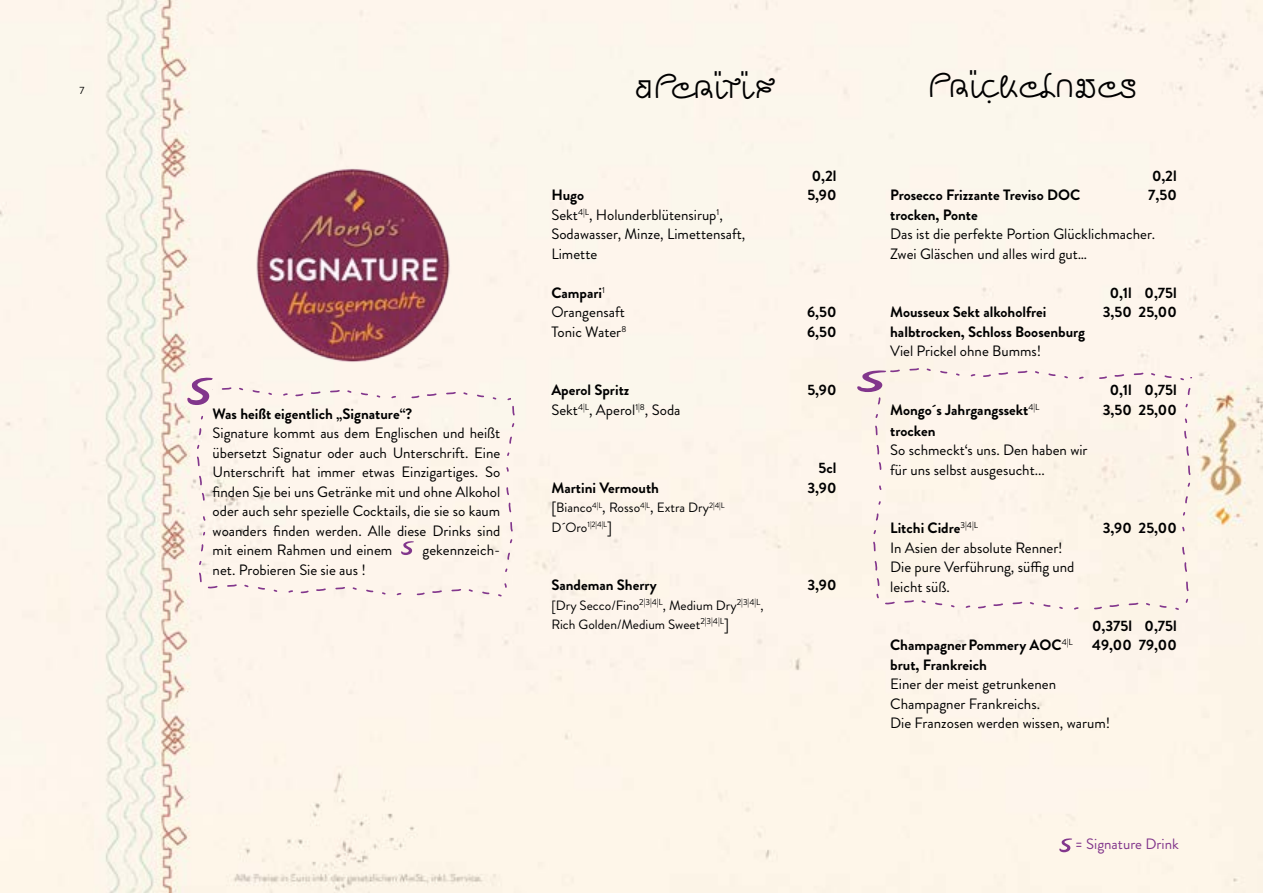
<style>
.page{position:relative;width:1263px;height:893px;background:#fef5ec}
.page>*{position:absolute;margin:0;border:0;box-sizing:border-box;transform-origin:0 0}
.t1{font:37.5px "Mongolian Deathworm";color:#000}
.t2{font:15px/19.5px "Brandon Grotesque";color:#000}
.t3{font:700 15px "Brandon Grotesque";color:#000}
.t4{font:15px "Brandon Grotesque";color:#82368c}
.t5{font:13.5px/19.5px "Brandon Grotesque";color:#000}
.t6{font:10.5px "Brandon Grotesque";color:#000}
.t7{font:7.8px "Brandon Grotesque";color:#000}
.s1{font-weight:700}
.s2{font-size:15px}
.s3{font-size:13.5px}
</style>
<div class="page">
<svg style="left:1059px;top:838px;width:13px;height:14px"></svg>
<div style="left:857px;top:368px;width:336px;height:244px;background:#fdf5ea"></div>
<div style="left:187px;top:377px;width:330px;height:222px;background:#fef5ec"></div>
<img style="left:247px;top:155px;width:217px;height:222px">
<p class="t6" style="left:80px;top:83px;width:6px">7</p>
<p class="t3" style="left:213px;top:403px;width:201px">Was heißt eigentlich „Signature“?</p>
<p class="t2" style="left:213px;top:423px;width:289px;text-align:justify">Signature kommt aus dem Englischen und heißt übersetzt Signatur oder auch Unterschrift. Eine Unterschrift hat immer etwas Einzigartiges. So finden Sie bei uns Getränke mit und ohne Alkohol oder auch sehr spezielle Cocktails, die sie so kaum woanders finden werden. Alle diese Drinks sind mit einem Rahmen und einem</p>
<p class="t2" style="left:423px;top:540px;width:79px">gekennzeich-</p>
<p class="t2" style="left:213px;top:560px;width:155px">net. Probieren Sie sie aus !</p>
<h1 class="t1" style="left:636px;top:66px;width:142px">aperitif</h1>
<h1 class="t1" style="left:930px;top:66px;width:211px">prickelndes</h1>
<p class="t3" style="left:812px;top:165px;width:26px">0,2l</p>
<p class="t3" style="left:1152px;top:165px;width:26px">0,2l</p>
<p class="t3" style="left:551px;top:184px;width:34px">Hugo</p>
<p class="t3" style="left:807px;top:184px;width:31px">5,90</p>
<p class="t2" style="left:551px;top:205px;width:196px">Sekt<sup>4|L</sup>, Holunderblütensirup<sup>1</sup>,<br>Sodawasser, Minze, Limettensaft,<br>Limette</p>
<p class="t2" style="left:551px;top:283px;width:75px"><span class="s1">Campari</span><sup>1<br></sup>Orangensaft</p>
<p class="t3" style="left:807px;top:301px;width:31px">6,50</p>
<p class="t2" style="left:551px;top:322px;width:76px">Tonic Water<sup>8</sup></p>
<p class="t3" style="left:807px;top:321px;width:31px">6,50</p>
<p class="t3" style="left:551px;top:379px;width:79px">Aperol Spritz</p>
<p class="t3" style="left:807px;top:379px;width:31px">5,90</p>
<p class="t2" style="left:551px;top:400px;width:131px">Sekt<sup>4|L</sup>, Aperol<sup>1|8</sup>, Soda</p>
<p class="t3" style="left:818px;top:457px;width:19px">5cl</p>
<p class="t3" style="left:551px;top:477px;width:109px">Martini Vermouth</p>
<p class="t3" style="left:807px;top:477px;width:30px">3,90</p>
<p class="t5" style="left:551px;top:498px;width:175px"><span class="s2">[</span>Bianco<sup>4|L</sup><span class="s2">,</span> Rosso<sup>4|L</sup><span class="s2">,</span> Extra Dry<sup>2|4|L</sup></p>
<p class="t7" style="left:551px;top:519px;width:62px"><span class="s3">D´Oro</span>1|2|4|L<span class="s2">]</span></p>
<p class="t3" style="left:551px;top:574px;width:107px">Sandeman Sherry</p>
<p class="t3" style="left:807px;top:574px;width:30px">3,90</p>
<p class="t5" style="left:551px;top:595px;width:214px">[Dry Secco/Fino<sup>2|3|4|L</sup>, Medium Dry<sup>2|3|4|L</sup>,<br>Rich Golden/Medium Sweet<sup>2|3|4|L</sup><span class="s2">]</span></p>
<p class="t3" style="left:890px;top:184px;width:192px">Prosecco Frizzante Treviso DOC</p>
<p class="t3" style="left:1148px;top:184px;width:30px">7,50</p>
<p class="t3" style="left:890px;top:204px;width:89px">trocken, Ponte</p>
<p class="t2" style="left:890px;top:224px;width:266px">Das ist die perfekte Portion Glücklichmacher.<br>Zwei Gläschen und alles wird gut…</p>
<p class="t3" style="left:1110px;top:282px;width:68px">0,1l 0,75l</p>
<p class="t3" style="left:890px;top:301px;width:158px">Mousseux Sekt alkoholfrei</p>
<p class="t3" style="left:1103px;top:301px;width:76px">3,50 25,00</p>
<p class="t3" style="left:890px;top:321px;width:196px">halbtrocken, Schloss Boosenburg</p>
<p class="t2" style="left:890px;top:341px;width:153px">Viel Prickel ohne Bumms!</p>
<p class="t3" style="left:1110px;top:379px;width:68px">0,1l 0,75l</p>
<p class="t3" style="left:890px;top:399px;width:151px">Mongo´s Jahrgangssekt<sup>4|L</sup></p>
<p class="t3" style="left:1103px;top:399px;width:76px">3,50 25,00</p>
<p class="t3" style="left:890px;top:420px;width:47px">trocken</p>
<p class="t2" style="left:890px;top:440px;width:199px">So schmeckt‘s uns. Den haben wir für uns selbst ausgesucht...</p>
<p class="t3" style="left:890px;top:517px;width:89px">Litchi Cidre<sup>3|4|L</sup></p>
<p class="t3" style="left:1103px;top:517px;width:75px">3,90 25,00</p>
<p class="t2" style="left:890px;top:538px;width:186px">In Asien der absolute Renner!<br>Die pure Verführung, süffig und leicht süß.</p>
<p class="t3" style="left:1092px;top:615px;width:86px">0,375l 0,75l</p>
<p class="t3" style="left:890px;top:634px;width:184px">ChampagnerPommery AOC<sup>4|L</sup></p>
<p class="t3" style="left:1092px;top:634px;width:86px">49,00 79,00</p>
<p class="t3" style="left:890px;top:654px;width:98px">brut, Frankreich</p>
<p class="t2" style="left:890px;top:674px;width:221px">Einer der meist getrunkenen<br>Champagner Frankreichs.<br>Die Franzosen werden wissen, warum!</p>
<p class="t4" style="left:1075px;top:833px;width:105px">= Signature Drink</p>
</div>
